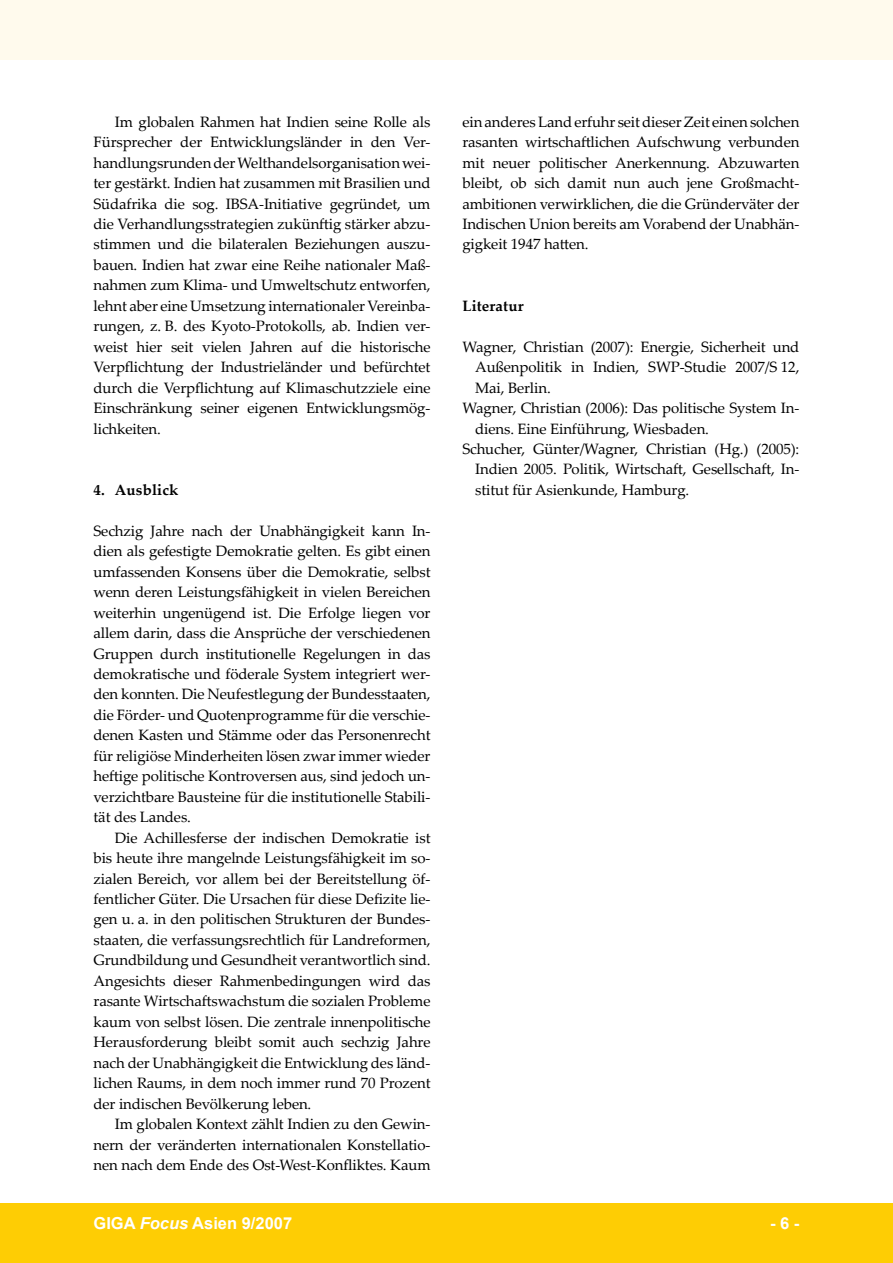
<style>
.page{position:relative;width:893px;height:1263px;background:#fff}
.page>*{position:absolute;margin:0;border:0;box-sizing:border-box;transform-origin:0 0}
.t1{font:700 16.5px "Arial";color:#fff}
.t2{font:15px/20.4px "Palatino Linotype";letter-spacing:-.01em;color:#000;text-align:justify}
.t3{font:700 15px "Palatino Linotype";letter-spacing:.01em;color:#000}
.s1{font-style:italic}
</style>
<div class="page">
<div style="left:0;top:1203px;width:893px;height:60px;background:#fecd04"></div>
<div style="left:0;top:0;width:893px;height:60px;background:#fffaed"></div>
<p class="t2" style="left:94px;top:111px;width:339px;text-indent:21px">Im globalen Rahmen hat Indien seine Rolle als Fürsprecher der Entwicklungsländer in den Ver&shy;handlungsrunden der Welthandelsorganisation wei&shy;ter gestärkt. Indien hat zusammen mit Brasilien und Südafrika die sog. IBSA-Initiative gegründet, um die Verhandlungsstrategien zukünftig stärker abzu&shy;stimmen und die bilateralen Beziehungen auszu&shy;bauen. Indien hat zwar eine Reihe nationaler Maß&shy;nahmen zum Klima- und Umweltschutz entworfen, lehnt aber eine Umsetzung internationaler Vereinba&shy;rungen, z. B. des Kyoto-Protokolls, ab. Indien ver&shy;weist hier seit vielen Jahren auf die historische Verpflichtung der Industrieländer und befürchtet durch die Verpflichtung auf Klimaschutzziele eine Einschränkung seiner eigenen Entwicklungsmög&shy;lichkeiten.</p>
<p class="t3" style="left:94px;top:479px;width:86px">4. Ausblick</p>
<p class="t2" style="left:94px;top:520px;width:339px">Sechzig Jahre nach der Unabhängigkeit kann In&shy;dien als gefestigte Demokratie gelten. Es gibt einen umfassenden Konsens über die Demokratie, selbst wenn deren Leistungsfähigkeit in vielen Bereichen weiterhin ungenügend ist. Die Erfolge liegen vor allem darin, dass die Ansprüche der verschiedenen Gruppen durch institutionelle Regelungen in das demokratische und föderale System integriert wer&shy;den konnten. Die Neufestlegung der Bundesstaaten, die Förder- und Quotenprogramme für die verschie&shy;denen Kasten und Stämme oder das Personenrecht für religiöse Minderheiten lösen zwar immer wieder heftige politische Kontroversen aus, sind jedoch un&shy;verzichtbare Bausteine für die institutionelle Stabili&shy;tät des Landes.</p>
<p class="t2" style="left:94px;top:827px;width:338px;text-indent:21px">Die Achillesferse der indischen Demokratie ist bis heute ihre mangelnde Leistungsfähigkeit im so&shy;zialen Bereich, vor allem bei der Bereitstellung öf&shy;fentlicher Güter. Die Ursachen für diese Defizite lie&shy;gen u. a. in den politischen Strukturen der Bundes&shy;staaten, die verfassungsrechtlich für Landreformen, Grundbildung und Gesundheit verantwortlich sind.<br>Angesichts dieser Rahmenbedingungen wird das rasante Wirtschaftswachstum die sozialen Probleme kaum von selbst lösen. Die zentrale innenpolitische Herausforderung bleibt somit auch sechzig Jahre nach der Unabhängigkeit die Entwicklung des länd&shy;lichen Raums, in dem noch immer rund 70 Prozent der indischen Bevölkerung leben.</p>
<p class="t2" style="left:94px;top:1113px;width:339px;text-indent:21px">Im globalen Kontext zählt Indien zu den Gewin&shy;nern der veränderten internationalen Konstellatio&shy;nen nach dem Ende des Ost-West-Konfliktes. Kaum</p>
<p class="t2" style="left:462px;top:111px;width:338px">ein anderes Land erfuhr seit dieser Zeit einen solchen rasanten wirtschaftlichen Aufschwung verbunden mit neuer politischer Anerkennung. Abzuwarten bleibt, ob sich damit nun auch jene Großmacht&shy;ambitionen verwirklichen, die die Gründerväter der Indischen Union bereits am Vorabend der Unabhän&shy;gigkeit 1947 hatten.</p>
<p class="t3" style="left:462px;top:295px;width:63px">Literatur</p>
<p class="t2" style="left:462px;top:336px;width:338px">Wagner, Christian (2007): Energie, Sicherheit und</p>
<p class="t2" style="left:475px;top:356px;width:326px">Außenpolitik in Indien, SWP-Studie 2007/S 12,</p>
<p class="t2" style="left:475px;top:377px;width:77px">Mai, Berlin.</p>
<p class="t2" style="left:462px;top:397px;width:338px">Wagner, Christian (2006): Das politische System In-</p>
<p class="t2" style="left:475px;top:418px;width:235px">diens. Eine Einführung, Wiesbaden.</p>
<p class="t2" style="left:462px;top:438px;width:338px">Schucher, Günter/Wagner, Christian (Hg.) (2005):</p>
<p class="t2" style="left:475px;top:459px;width:325px">Indien 2005. Politik, Wirtschaft, Gesellschaft, In-</p>
<p class="t2" style="left:475px;top:479px;width:216px">stitut für Asienkunde, Hamburg.</p>
<p class="t1" style="left:94px;top:1212px;width:200px">GIGA <span class="s1">Focus</span> Asien 9/2007</p>
<p class="t1" style="left:770px;top:1212px;width:31px">- -</p>
</div>
